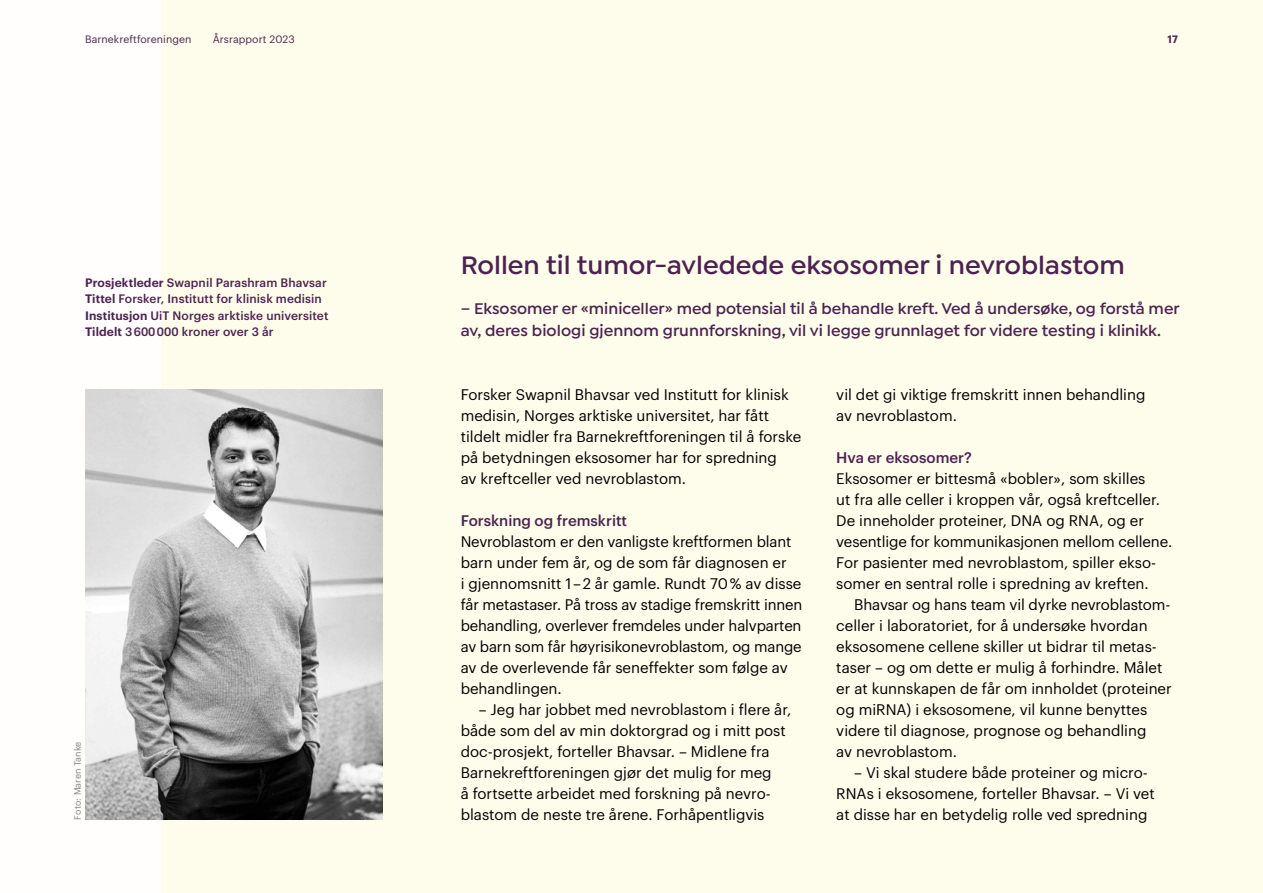
<style>
.page{position:relative;width:1263px;height:893px;background:#fff}
.page>*{position:absolute;margin:0;border:0;box-sizing:border-box;transform-origin:0 0}
.H3__Forskning{font:600 27px "Isidora Sans";color:#4c2250}
.Ingress__Forskning{font:600 16.5px/23px "Isidora Sans";color:#4c2250}
.Brødtekst{font:15px/21px "Graphik";color:#000}
.Brødtekst_Innrykk{font:15px/21px "Graphik";color:#000}
.H4__Forskning{font:500 15px "Graphik";color:#4c2250}
.t1{font:500 12px/16.5px "Graphik";letter-spacing:.01em;color:#4c2250}
.t2{font:10.5px "Graphik";letter-spacing:.01em;color:#4c2250}
.t3{font:600 10.5px "Graphik";color:#4c2250}
.t4{font:9px "Graphik";letter-spacing:.01em;color:#808080}
.s1{font-weight:600}
</style>
<div class="page">
<div style="left:162px;top:0;width:1101px;height:893px;background:#fefceb"></div>
<img style="left:85px;top:389px;width:298px;height:431px">
<p class="t2" style="left:85px;top:31px;width:108px">Barnekreftforeningen</p>
<p class="t2" style="left:213px;top:31px;width:84px">Årsrapport 2023</p>
<p class="t3" style="left:1167px;top:31px;width:12px">17</p>
<p class="t1" style="left:85px;top:273px;width:245px"><span class="s1">Prosjektleder</span> Swapnil Parashram Bhavsar <span class="s1">Tittel</span> Forsker, Institutt for klinisk medisin <span class="s1">Institusjon</span> UiT Norges arktiske universitet <span class="s1">Tildelt</span> 3 600 000 kroner over 3 år</p>
<p class="t4" style="left:71px;top:820px;width:80px;rotate:-90deg">Foto: Maren Tanke</p>
<h3 class="H3__Forskning" style="left:461px;top:249px;width:666px">Rollen til tumor-avledede eksosomer i nevroblastom</h3>
<p class="Ingress__Forskning" style="left:461px;top:297px;width:720px">– Eksosomer er «miniceller» med potensial til å behandle kreft. Ved å undersøke, og forstå mer av, deres biologi gjennom grunnforskning, vil vi legge grunnlaget for videre testing i klinikk.</p>
<p class="Brødtekst" style="left:461px;top:382px;width:342px">Forsker Swapnil Bhavsar ved Institutt for klinisk medisin, Norges arktiske universitet, har fått tildelt midler fra Barnekreftforeningen til å forske på betydningen eksosomer har for spredning<br>av kreftceller ved nevroblastom.</p>
<h4 class="H4__Forskning" style="left:461px;top:509px;width:168px">Forskning og fremskritt</h4>
<p class="Brødtekst" style="left:461px;top:529px;width:343px">Nevroblastom er den vanligste kreftformen blant barn under fem år, og de som får diagnosen er<br>i gjennomsnitt 1 – 2 år gamle. Rundt 70 % av disse får metastaser. På tross av stadige fremskritt innen behandling, overlever fremdeles under halvparten av barn som får høyrisikonevroblastom, og mange av de overlevende får seneffekter som følge av behandlingen.</p>
<p class="Brødtekst_Innrykk" style="left:461px;top:697px;width:332px;text-indent:18px">– Jeg har jobbet med nevroblastom i flere år, både som del av min doktorgrad og i mitt post doc-prosjekt, forteller Bhavsar. – Midlene fra Barnekreftforeningen gjør det mulig for meg<br>å fortsette arbeidet med forskning på nevro&shy;blastom de neste tre årene. Forhåpentligvis</p>
<p class="Brødtekst_Innrykk" style="left:836px;top:382px;width:311px">vil det gi viktige fremskritt innen behandling av nevroblastom.</p>
<h4 class="H4__Forskning" style="left:836px;top:446px;width:137px">Hva er eksosomer?</h4>
<p class="Brødtekst" style="left:836px;top:466px;width:337px">Eksosomer er bittesmå «bobler», som skilles<br>ut fra alle celler i kroppen vår, også kreftceller.<br>De inneholder proteiner, DNA og RNA, og er vesentlige for kommunikasjonen mellom cellene.<br>For pasienter med nevroblastom, spiller ekso&shy;somer en sentral rolle i spredning av kreften.</p>
<p class="Brødtekst_Innrykk" style="left:836px;top:592px;width:337px;text-indent:18px">Bhavsar og hans team vil dyrke nevroblastom&shy;celler i laboratoriet, for å undersøke hvordan eksosomene cellene skiller ut bidrar til metas&shy;taser – og om dette er mulig å forhindre. Målet er at kunnskapen de får om innholdet (proteiner og miRNA) i eksosomene, vil kunne benyttes videre til diagnose, prognose og behandling<br>av nevroblastom.</p>
<p class="Brødtekst_Innrykk" style="left:836px;top:760px;width:320px;text-indent:18px">– Vi skal studere både proteiner og micro-<br>RNAs i eksosomene, forteller Bhavsar. – Vi vet at disse har en betydelig rolle ved spredning</p>
</div>
